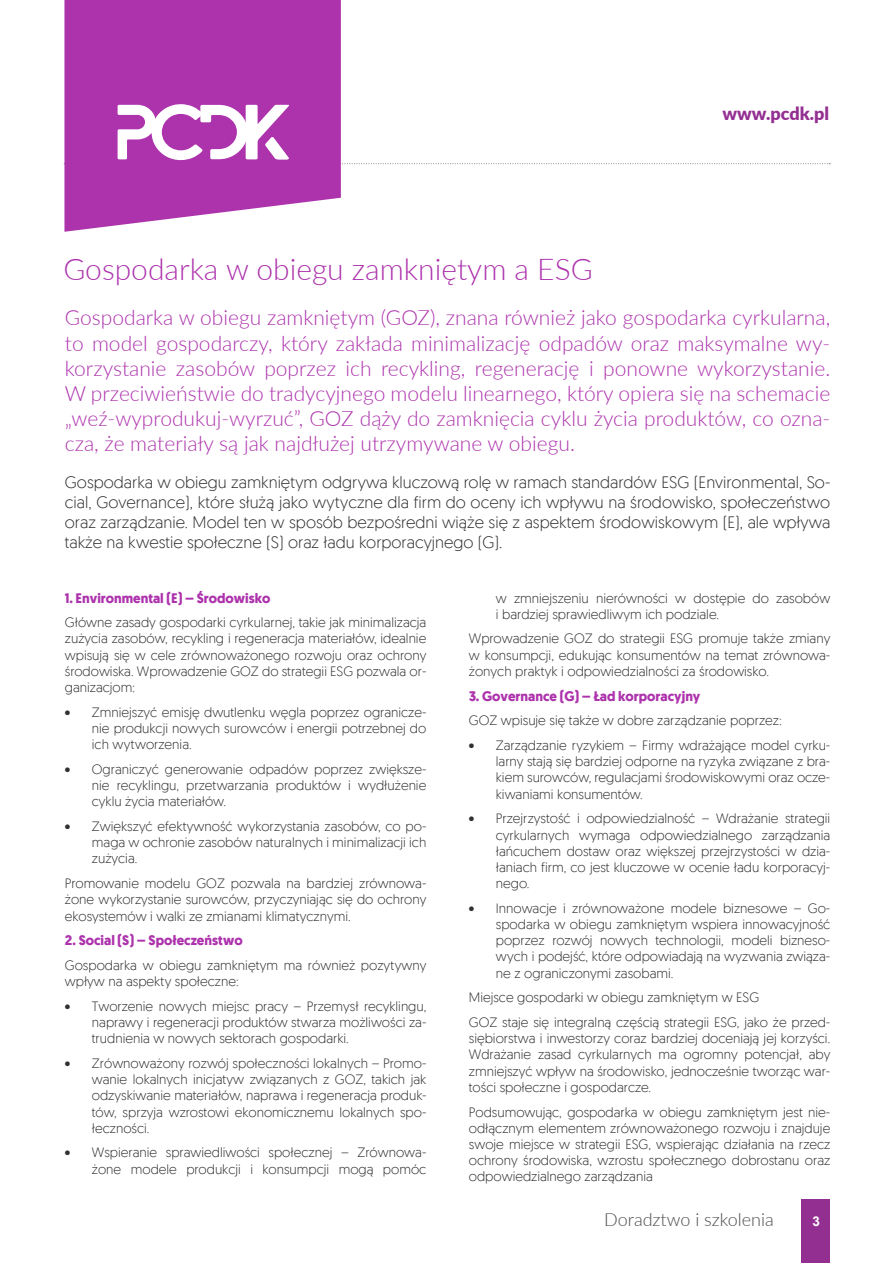
<style>
.page{position:relative;width:893px;height:1263px;background:#fff}
.page>*{position:absolute;margin:0;border:0;box-sizing:border-box;transform-origin:0 0}
.Head{font:300 30px "Lato";color:#ad33ad}
.Head-2{font:300 21px/25.2px "Lato";color:#ad33ad;text-align:justify}
.Head-3{font:300 18px "Lato";color:#4b4c4d}
.Head-4{font:900 18px "Lato";color:#942f92}
.Head-5{font:300 16.5px/19.8px "Geomanist";color:#312f30;text-align:justify}
.Head-6{font:300 13.5px/16.2px "Geomanist";color:#312f30;text-align:justify}
.Head-7{font:700 13.5px "Geomanist";color:#ad33ad}
.Tekst_ogolny{font:700 13.5px "Arial";color:#fff}
</style>
<div class="page">
<div style="left:801px;top:1199px;width:29px;height:64px;background:#942f92"></div>
<svg style="left:64px;top:0;width:277px;height:232px;background:#b547b5"></svg>
<svg style="left:64px;top:104px;width:766px;height:60px"></svg>
<p class="Head" style="left:63px;top:248px;width:531px">Gospodarka w obiegu zamkniętym a ESG</p>
<p class="Head-4" style="left:722px;top:100px;width:108px">www.pcdk.pl</p>
<p class="Head-2" style="left:65px;top:304px;width:767px">Gospodarka w obiegu zamkniętym (GOZ), znana również jako gospodarka cyrkularna, to model gospodarczy, który zakłada minimalizację odpadów oraz maksymalne wy&shy;korzystanie zasobów poprzez ich recykling, regenerację i ponowne wykorzystanie.<br>W przeciwieństwie do tradycyjnego modelu linearnego, który opiera się na schemacie „weź-wyprodukuj-wyrzuć”, GOZ dąży do zamknięcia cyklu życia produktów, co ozna&shy;cza, że materiały są jak najdłużej utrzymywane w obiegu.</p>
<p class="Head-5" style="left:65px;top:472px;width:767px">Gospodarka w obiegu zamkniętym odgrywa kluczową rolę w ramach standardów ESG (Environmental, So&shy;cial, Governance), które służą jako wytyczne dla firm do oceny ich wpływu na środowisko, społeczeństwo oraz zarządzanie. Model ten w sposób bezpośredni wiąże się z aspektem środowiskowym (E), ale wpływa także na kwestie społeczne (S) oraz ładu korporacyjnego (G).</p>
<p class="Head-7" style="left:65px;top:589px;width:207px">1. Environmental (E) – Środowisko</p>
<p class="Head-6" style="left:65px;top:614px;width:363px">Główne zasady gospodarki cyrkularnej, takie jak minimalizacja zużycia zasobów, recykling i regeneracja materiałów, idealnie wpisują się w cele zrównoważonego rozwoju oraz ochrony środowiska. Wprowadzenie GOZ do strategii ESG pozwala or&shy;ganizacjom:</p>
<p class="Head-6" style="left:92px;top:703px;width:336px;text-indent:-27px">• Zmniejszyć emisję dwutlenku węgla poprzez ogranicze&shy;nie produkcji nowych surowców i energii potrzebnej do ich wytworzenia.</p>
<p class="Head-6" style="left:92px;top:760px;width:336px;text-indent:-27px">• Ograniczyć generowanie odpadów poprzez zwiększe&shy;nie recyklingu, przetwarzania produktów i wydłużenie cyklu życia materiałów.</p>
<p class="Head-6" style="left:92px;top:818px;width:336px;text-indent:-27px">• Zwiększyć efektywność wykorzystania zasobów, co po&shy;maga w ochronie zasobów naturalnych i minimalizacji ich zużycia.</p>
<p class="Head-6" style="left:65px;top:875px;width:363px">Promowanie modelu GOZ pozwala na bardziej zrównowa&shy;żone wykorzystanie surowców, przyczyniając się do ochrony ekosystemów i walki ze zmianami klimatycznymi.</p>
<p class="Head-7" style="left:65px;top:931px;width:179px">2. Social (S) – Społeczeństwo</p>
<p class="Head-6" style="left:65px;top:957px;width:363px">Gospodarka w obiegu zamkniętym ma również pozytywny wpływ na aspekty społeczne:</p>
<p class="Head-6" style="left:92px;top:997px;width:336px;text-indent:-27px">• Tworzenie nowych miejsc pracy – Przemysł recyklingu, naprawy i regeneracji produktów stwarza możliwości za&shy;trudnienia w nowych sektorach gospodarki.</p>
<p class="Head-6" style="left:92px;top:1055px;width:336px;text-indent:-27px">• Zrównoważony rozwój społeczności lokalnych – Promo&shy;wanie lokalnych inicjatyw związanych z GOZ, takich jak odzyskiwanie materiałów, naprawa i regeneracja produk&shy;tów, sprzyja wzrostowi ekonomicznemu lokalnych spo&shy;łeczności.</p>
<p class="Head-6" style="left:65px;top:1144px;width:363px;text-align:right">• Wspieranie sprawiedliwości społecznej – Zrównowa&shy;żone modele produkcji i konsumpcji mogą pomóc</p>
<p class="Head-6" style="left:496px;top:589px;width:336px">w zmniejszeniu nierówności w dostępie do zasobów i bardziej sprawiedliwym ich podziale.</p>
<p class="Head-6" style="left:469px;top:630px;width:363px">Wprowadzenie GOZ do strategii ESG promuje także zmiany w konsumpcji, edukując konsumentów na temat zrównowa&shy;żonych praktyk i odpowiedzialności za środowisko.</p>
<p class="Head-7" style="left:469px;top:687px;width:233px">3. Governance (G) – Ład korporacyjny</p>
<p class="Head-6" style="left:469px;top:712px;width:314px">GOZ wpisuje się także w dobre zarządzanie poprzez:</p>
<p class="Head-6" style="left:496px;top:737px;width:336px;text-indent:-27px">• Zarządzanie ryzykiem – Firmy wdrażające model cyrku&shy;larny stają się bardziej odporne na ryzyka związane z bra&shy;kiem surowców, regulacjami środowiskowymi oraz ocze&shy;kiwaniami konsumentów.</p>
<p class="Head-6" style="left:496px;top:810px;width:336px;text-indent:-27px">• Przejrzystość i odpowiedzialność – Wdrażanie strategii cyrkularnych wymaga odpowiedzialnego zarządzania łańcuchem dostaw oraz większej przejrzystości w dzia&shy;łaniach firm, co jest kluczowe w ocenie ładu korporacyj&shy;nego.</p>
<p class="Head-6" style="left:496px;top:899px;width:336px;text-indent:-27px">• Innowacje i zrównoważone modele biznesowe – Go&shy;spodarka w obiegu zamkniętym wspiera innowacyjność poprzez rozwój nowych technologii, modeli bizneso&shy;wych i podejść, które odpowiadają na wyzwania związa&shy;ne z ograniczonymi zasobami.</p>
<p class="Head-6" style="left:469px;top:989px;width:292px">Miejsce gospodarki w obiegu zamkniętym w ESG</p>
<p class="Head-6" style="left:469px;top:1014px;width:363px">GOZ staje się integralną częścią strategii ESG, jako że przed&shy;siębiorstwa i inwestorzy coraz bardziej doceniają jej korzyści.<br>Wdrażanie zasad cyrkularnych ma ogromny potencjał, aby zmniejszyć wpływ na środowisko, jednocześnie tworząc war&shy;tości społeczne i gospodarcze.</p>
<p class="Head-6" style="left:469px;top:1103px;width:363px">Podsumowując, gospodarka w obiegu zamkniętym jest nie&shy;odłącznym elementem zrównoważonego rozwoju i znajduje swoje miejsce w strategii ESG, wspierając działania na rzecz ochrony środowiska, wzrostu społecznego dobrostanu oraz odpowiedzialnego zarządzania</p>
<p class="Head-3" style="left:604px;top:1207px;width:171px">Doradztwo i szkolenia</p>
<p class="Tekst_ogolny" style="left:812px;top:1212px;width:9px">3</p>
</div>
